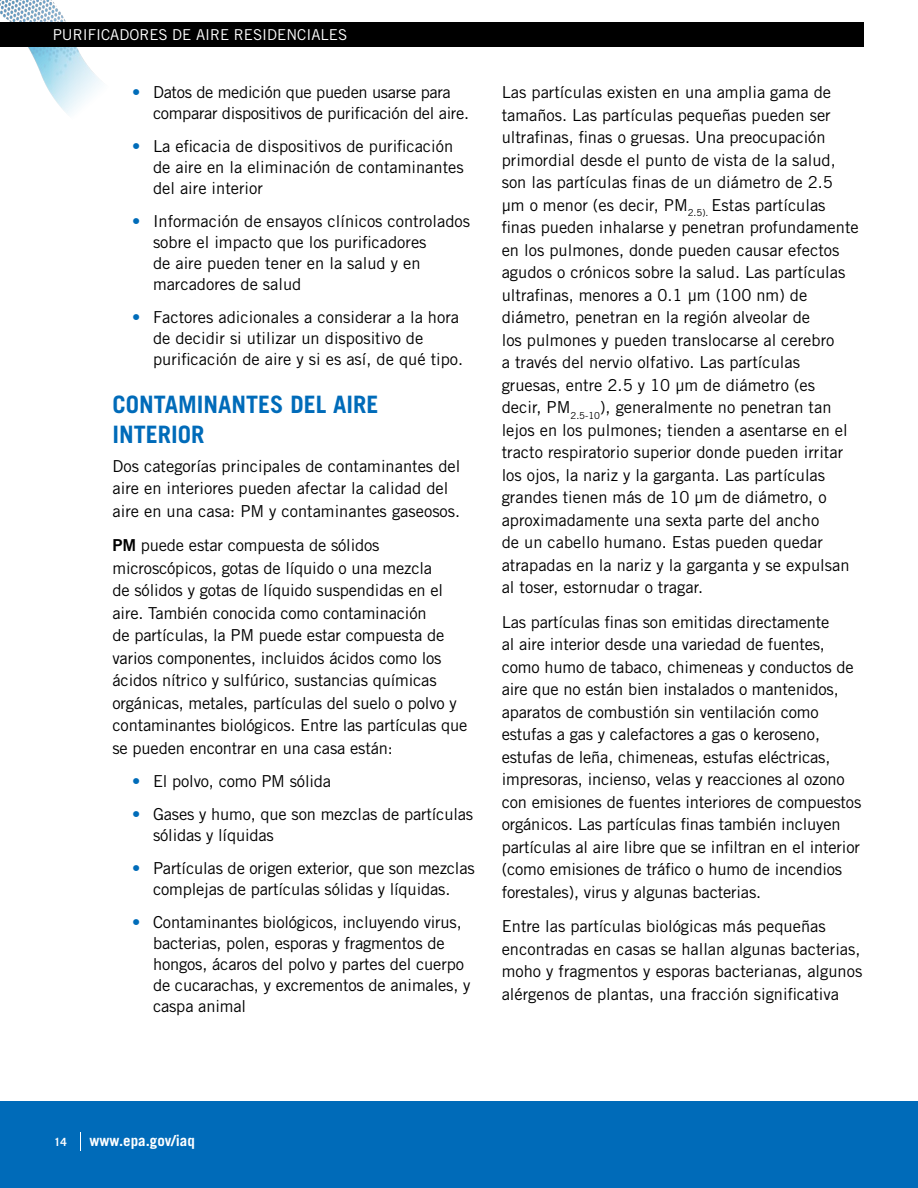
<style>
.page{position:relative;width:918px;height:1188px;background:#fff}
.page>*{position:absolute;margin:0;border:0;box-sizing:border-box;transform-origin:0 0}
.t1{font:700 24px/30px "Trade Gothic LT Std";color:#006bb9}
.t2{font:16.5px/22.5px "Trade Gothic LT Std";color:#000}
.t3{font:16.5px/21px "Trade Gothic LT Std";letter-spacing:-.02em;color:#000}
.t4{font:15px "Trade Gothic LT Std";color:#fff}
.t5{font:700 15px "Trade Gothic LT Std";color:#fff}
.t6{font:700 11.25px "Trade Gothic LT Std";color:#fff}
.s1{color:#006cb9}
.s2{font-family:"Trade Gothic LT Std Bd 2"}
</style>
<div class="page">
<div style="left:0;top:1101px;width:918px;height:87px;background:#006bb9"></div>
<img style="left:0;top:0;width:133px;height:114px">
<div style="left:0;top:22px;width:864px;height:24px;background:#000"></div>
<p class="t4" style="left:53px;top:26px;width:296px">PURIFICADORES DE AIRE RESIDENCIALES</p>
<p class="t3" style="left:153px;top:82px;width:318px;text-indent:-21px"><span class="s1">•</span> Datos de medición que pueden usarse para comparar dispositivos de purificación del aire.</p>
<p class="t2" style="left:153px;top:136px;width:312px;line-height:21px;text-indent:-21px"><span class="s1">•</span> La eficacia de dispositivos de purificación de aire en la eliminación de contaminantes del aire interior</p>
<p class="t2" style="left:153px;top:211px;width:319px;line-height:21px;text-indent:-21px"><span class="s1">•</span> Información de ensayos clínicos controlados sobre el impacto que los purificadores<br>de aire pueden tener en la salud y en marcadores de salud</p>
<p class="t2" style="left:153px;top:307px;width:312px;line-height:21px;text-indent:-21px"><span class="s1">•</span> Factores adicionales a considerar a la hora de decidir si utilizar un dispositivo de purificación de aire y si es así, de qué tipo.</p>
<h1 class="t1" style="left:112px;top:389px;width:267px">CONTAMINANTES DEL AIRE<br>INTERIOR</h1>
<p class="t2" style="left:112px;top:454px;width:349px">Dos categorías principales de contaminantes del aire en interiores pueden afectar la calidad del aire en una casa: PM y contaminantes gaseosos.</p>
<p class="t2" style="left:112px;top:534px;width:356px"><span class="s2">PM</span> puede estar compuesta de sólidos microscópicos, gotas de líquido o una mezcla<br>de sólidos y gotas de líquido suspendidas en el aire. También conocida como contaminación<br>de partículas, la PM puede estar compuesta de varios componentes, incluidos ácidos como los ácidos nítrico y sulfúrico, sustancias químicas orgánicas, metales, partículas del suelo o polvo y contaminantes biológicos. Entre las partículas que se pueden encontrar en una casa están:</p>
<p class="t2" style="left:132px;top:769px;width:201px"><span class="s1">•</span> El polvo, como PM sólida</p>
<p class="t2" style="left:153px;top:803px;width:322px;line-height:21px;text-indent:-21px"><span class="s1">•</span> Gases y humo, que son mezclas de partículas sólidas y líquidas</p>
<p class="t2" style="left:132px;top:857px;width:344px;line-height:21px;text-align:center"><span class="s1">•</span> Partículas de origen exterior, que son mezclas complejas de partículas sólidas y líquidas.</p>
<p class="t2" style="left:153px;top:911px;width:319px;line-height:21px;text-indent:-21px"><span class="s1">•</span> Contaminantes biológicos, incluyendo virus, bacterias, polen, esporas y fragmentos de hongos, ácaros del polvo y partes del cuerpo de cucarachas, y excrementos de animales, y caspa animal</p>
<p class="t2" style="left:502px;top:81px;width:359px">Las partículas existen en una amplia gama de tamaños. Las partículas pequeñas pueden ser ultrafinas, finas o gruesas. Una preocupación primordial desde el punto de vista de la salud, son las partículas finas de un diámetro de 2.5 μm o menor (es decir, PM<sub>2.5).</sub> Estas partículas finas pueden inhalarse y penetran profundamente en los pulmones, donde pueden causar efectos agudos o crónicos sobre la salud. Las partículas ultrafinas, menores a 0.1 μm (100 nm) de diámetro, penetran en la región alveolar de<br>los pulmones y pueden translocarse al cerebro<br>a través del nervio olfativo. Las partículas gruesas, entre 2.5 y 10 μm de diámetro (es decir, PM<sub>2.5-10</sub>), generalmente no penetran tan lejos en los pulmones; tienden a asentarse en el tracto respiratorio superior donde pueden irritar los ojos, la nariz y la garganta. Las partículas grandes tienen más de 10 μm de diámetro, o aproximadamente una sexta parte del ancho<br>de un cabello humano. Estas pueden quedar atrapadas en la nariz y la garganta y se expulsan al toser, estornudar o tragar.</p>
<p class="t2" style="left:502px;top:611px;width:361px">Las partículas finas son emitidas directamente<br>al aire interior desde una variedad de fuentes, como humo de tabaco, chimeneas y conductos de aire que no están bien instalados o mantenidos, aparatos de combustión sin ventilación como estufas a gas y calefactores a gas o keroseno, estufas de leña, chimeneas, estufas eléctricas, impresoras, incienso, velas y reacciones al ozono con emisiones de fuentes interiores de compuestos orgánicos. Las partículas finas también incluyen partículas al aire libre que se infiltran en el interior (como emisiones de tráfico o humo de incendios forestales), virus y algunas bacterias.</p>
<p class="t2" style="left:502px;top:915px;width:362px">Entre las partículas biológicas más pequeñas encontradas en casas se hallan algunas bacterias, moho y fragmentos y esporas bacterianas, algunos alérgenos de plantas, una fracción significativa</p>
<p class="t6" style="left:54px;top:1135px;width:14px">14</p>
<p class="t5" style="left:90px;top:1131px;width:107px">www.epa.gov/iaq</p>
</div>
